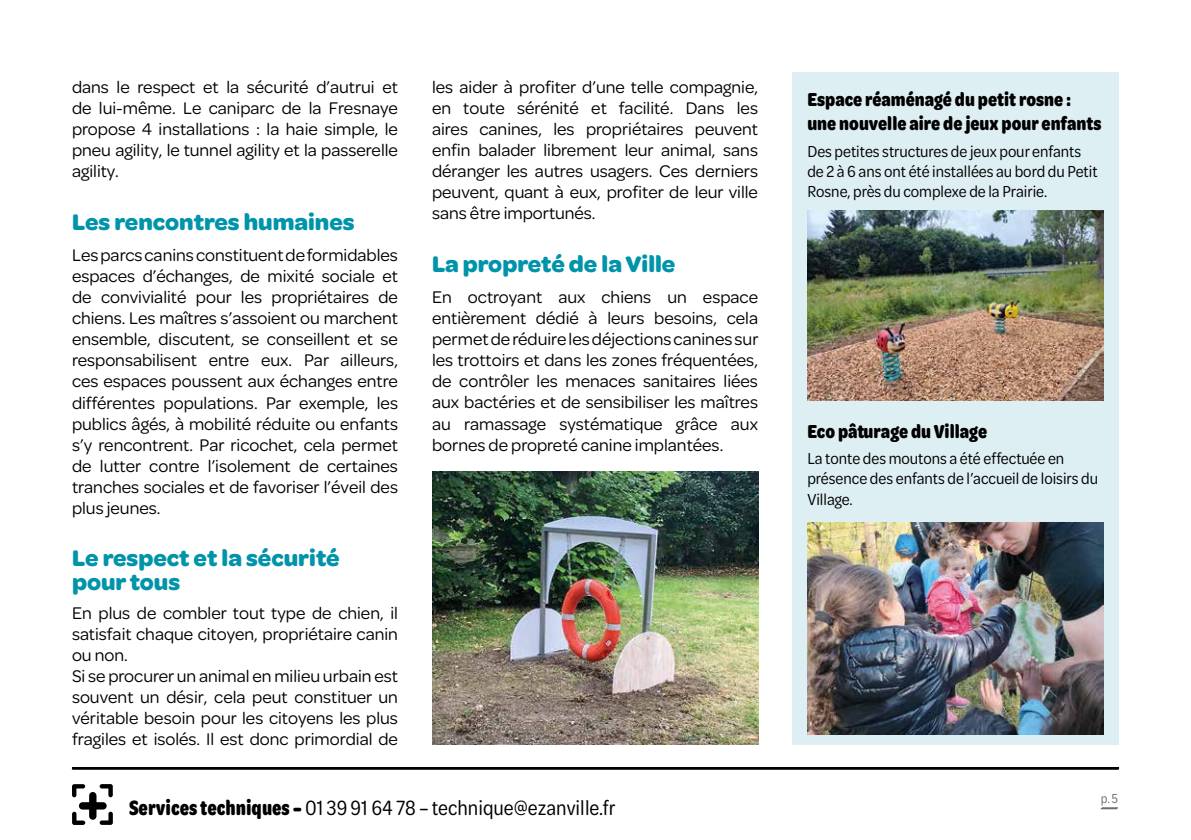
<style>
.page{position:relative;width:1191px;height:840px;background:#fff}
.page>*{position:absolute;margin:0;border:0;box-sizing:border-box;transform-origin:0 0}
.t1{font:700 24px/24px "Omnes";color:#0094aa}
.t2{font:22px "Omnes Narrow";color:#000}
.t3{font:700 20px/24px "Omnes Cond";color:#000}
.t4{font:18px/21px "Omnes";color:#000;text-align:justify}
.t5{font:17px/20.4px "Omnes Cond";color:#000}
.t6{font:14px "Omnes Narrow";color:#706f6f}
.s1{font-weight:700}
</style>
<div class="page">
<svg style="left:1100px;top:807px;width:18px;height:2px"></svg>
<svg style="left:72px;top:784px;width:41px;height:40px"></svg>
<hr style="left:72px;top:767px;width:1047px;height:2px;background:#000">
<div style="left:792px;top:72px;width:327px;height:672px;background:#deeff4"></div>
<img style="left:807px;top:210px;width:296px;height:190px">
<img style="left:807px;top:522px;width:296px;height:211px">
<img style="left:432px;top:471px;width:326px;height:273px">
<p class="t4" style="left:72px;top:75px;width:327px">dans le respect et la sécurité d’autrui et de lui-même. Le caniparc de la Fresnaye propose 4 installations : la haie simple, le pneu agility, le tunnel agility et la passerelle agility.</p>
<h1 class="t1" style="left:72px;top:208px;width:284px">Les rencontres humaines</h1>
<p class="t4" style="left:72px;top:243px;width:327px">Les parcs canins constituent de formidables espaces d’échanges, de mixité sociale et de convivialité pour les propriétaires de chiens. Les maîtres s’assoient ou marchent ensemble, discutent, se conseillent et se responsabilisent entre eux. Par ailleurs, ces espaces poussent aux échanges entre différentes populations. Par exemple, les publics âgés, à mobilité réduite ou enfants s’y rencontrent. Par ricochet, cela permet de lutter contre l’isolement de certaines tranches sociales et de favoriser l’éveil des plus jeunes.</p>
<h1 class="t1" style="left:72px;top:544px;width:269px">Le respect et la sécurité pour tous</h1>
<p class="t4" style="left:72px;top:600px;width:327px;text-align:left">En plus de combler tout type de chien, il satisfait chaque citoyen, propriétaire canin ou non.<br>Si se procurer un animal en milieu urbain est souvent un désir, cela peut constituer un véritable besoin pour les citoyens les plus fragiles et isolés. Il est donc primordial de</p>
<p class="t4" style="left:432px;top:76px;width:327px">les aider à profiter d’une telle compagnie, en toute sérénité et facilité. Dans les aires canines, les propriétaires peuvent enfin balader librement leur animal, sans déranger les autres usagers. Ces derniers peuvent, quant à eux, profiter de leur ville sans être importunés.</p>
<h1 class="t1" style="left:432px;top:250px;width:245px">La propreté de la Ville</h1>
<p class="t4" style="left:432px;top:285px;width:328px">En octroyant aux chiens un espace entièrement dédié à leurs besoins, cela permet de réduire les déjections canines sur les trottoirs et dans les zones fréquentées, de contrôler les menaces sanitaires liées aux bactéries et de sensibiliser les maîtres au ramassage systématique grâce aux bornes de propreté canine implantées.</p>
<p class="t2" style="left:129px;top:793px;width:488px"><span class="s1">Services techniques –</span> 01 39 91 64 78 – technique@ezanville.fr</p>
<p class="t3" style="left:807px;top:87px;width:296px">Espace réaménagé du petit rosne : une nouvelle aire de jeux pour enfants</p>
<p class="t5" style="left:807px;top:140px;width:292px">Des petites structures de jeux pour enfants de 2 à 6 ans ont été installées au bord du Petit<br>Rosne, près du complexe de la Prairie.</p>
<p class="t3" style="left:807px;top:418px;width:181px">Eco pâturage du Village</p>
<p class="t5" style="left:807px;top:447px;width:292px">La tonte des moutons a été effectuée en présence des enfants de l’accueil de loisirs du<br>Village.</p>
<p class="t6" style="left:1100px;top:789px;width:19px">p. 5</p>
</div>
